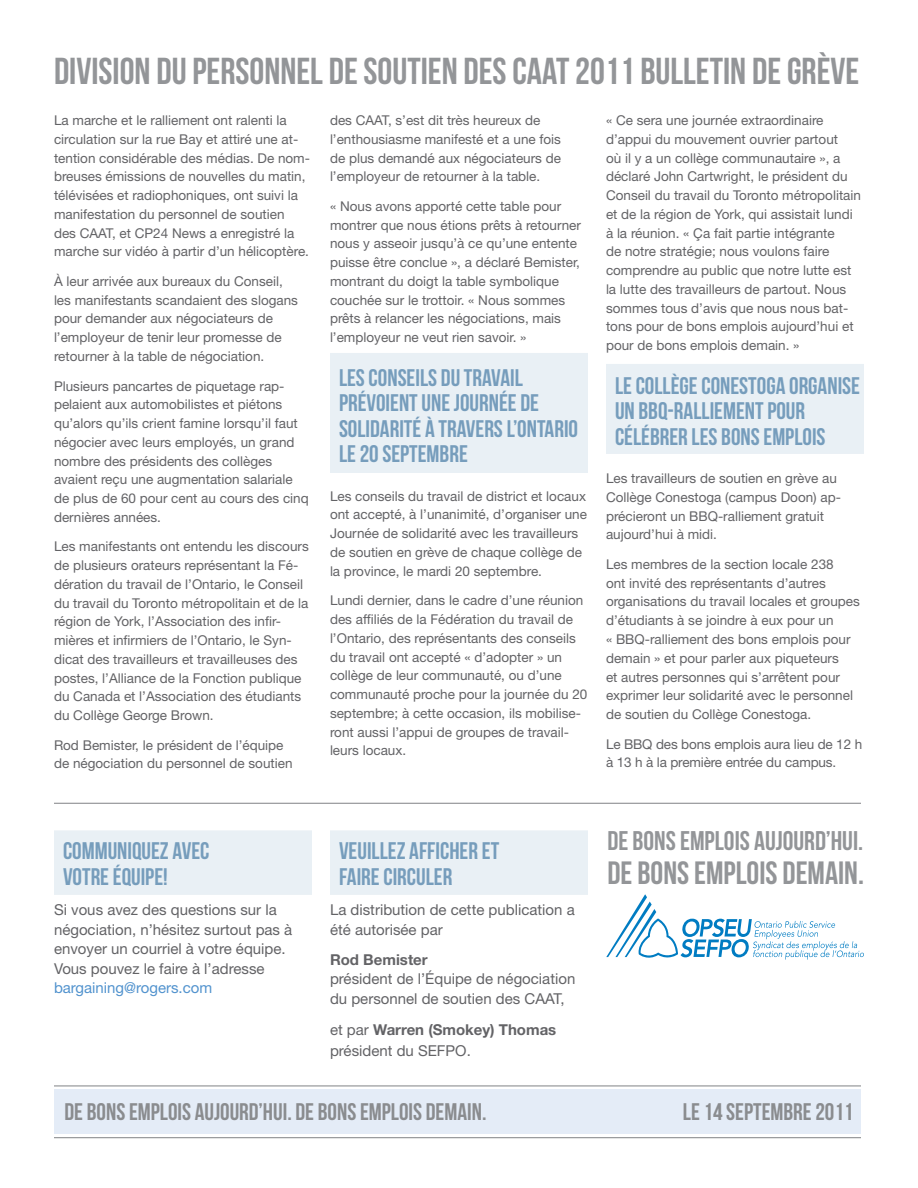
<style>
.page{position:relative;width:918px;height:1188px;background:#fff}
.page>*{position:absolute;margin:0;border:0;box-sizing:border-box;transform-origin:0 0}
.t1{font:37.5px "Bebas Neue";color:#939598}
.t2{font:32.25px "Bebas Neue";color:#939598}
.t3{font:27px "Bebas Neue";color:#939598}
.t4{font:24px/25.5px "Bebas Neue";color:#769dbc}
.t5{font:24px "Bebas Neue";color:#8a8c8f}
.t6{font:15px/19.5px "Helvetica Neue LT Std";color:#636366}
.t7{font:15px "Helvetica Neue LT Std";color:#5293ce}
.t8{font:700 15px "Helvetica Neue LT Std";color:#636366}
.t9{font:13.5px/18.8px "Helvetica Neue LT Std";color:#636366}
.s1{font-weight:700}
</style>
<div class="page">
<div style="left:330px;top:353px;width:258px;height:120px;background:#e9f0f5"></div>
<div style="left:606px;top:364px;width:258px;height:90px;background:#e9f0f5"></div>
<hr style="left:54px;top:803px;width:807px;height:1px;background:#808285">
<div style="left:54px;top:830px;width:258px;height:65px;background:#e9f0f5"></div>
<div style="left:330px;top:830px;width:258px;height:65px;background:#e9f0f5"></div>
<svg style="left:606px;top:894px;width:258px;height:66px"></svg>
<div style="left:54px;top:1090px;width:807px;height:44px;background:#e4ecf7"></div>
<hr style="left:54px;top:1086px;width:807px;height:1px;background:#808285">
<hr style="left:54px;top:1137px;width:807px;height:1px;background:#808285">
<h1 class="t1" style="left:54px;top:50px;width:807px">DIVISION DU PERSONNEL DE SOUTIEN DES CAAT 2011 BULLETIN DE GRÈVE</h1>
<p class="t9" style="left:54px;top:111px;width:258px">La marche et le ralliement ont ralenti la circulation sur la rue Bay et attiré une at&shy;tention considérable des médias. De nom&shy;breuses émissions de nouvelles du matin, télévisées et radiophoniques, ont suivi la manifestation du personnel de soutien<br>des CAAT, et CP24 News a enregistré la marche sur vidéo à partir d’un hélicoptère.</p>
<p class="t9" style="left:54px;top:272px;width:246px">À leur arrivée aux bureaux du Conseil, les manifestants scandaient des slogans pour demander aux négociateurs de l’employeur de tenir leur promesse de retourner à la table de négociation.</p>
<p class="t9" style="left:54px;top:376px;width:256px">Plusieurs pancartes de piquetage rap&shy;pelaient aux automobilistes et piétons qu’alors qu’ils crient famine lorsqu’il faut négocier avec leurs employés, un grand nombre des présidents des collèges avaient reçu une augmentation salariale de plus de 60 pour cent au cours des cinq dernières années.</p>
<p class="t9" style="left:54px;top:537px;width:256px">Les manifestants ont entendu les discours de plusieurs orateurs représentant la Fé&shy;dération du travail de l’Ontario, le Conseil du travail du Toronto métropolitain et de la région de York, l’Association des infir&shy;mières et infirmiers de l’Ontario, le Syn&shy;dicat des travailleurs et travailleuses des postes, l’Alliance de la Fonction publique du Canada et l’Association des étudiants du Collège George Brown.</p>
<p class="t9" style="left:54px;top:735px;width:240px">Rod Bemister, le président de l’équipe de négociation du personnel de soutien</p>
<p class="t9" style="left:330px;top:111px;width:233px">des CAAT, s’est dit très heureux de l’enthousiasme manifesté et a une fois de plus demandé aux négociateurs de l’employeur de retourner à la table.</p>
<p class="t9" style="left:330px;top:197px;width:253px">« Nous avons apporté cette table pour montrer que nous étions prêts à retourner nous y asseoir jusqu’à ce qu’une entente puisse être conclue », a déclaré Bemister, montrant du doigt la table symbolique couchée sur le trottoir. « Nous sommes prêts à relancer les négociations, mais l’employeur ne veut rien savoir. »</p>
<h3 class="t4" style="left:339px;top:365px;width:241px">LES CONSEILS DU TRAVAIL<br>PRÉVOIENT UNE JOURNÉE DE<br>SOLIDARITÉ À TRAVERS L’ONTARIO<br>LE 20 SEPTEMBRE</h3>
<p class="t9" style="left:330px;top:486px;width:258px">Les conseils du travail de district et locaux ont accepté, à l’unanimité, d’organiser une Journée de solidarité avec les travailleurs de soutien en grève de chaque collège de la province, le mardi 20 septembre.</p>
<p class="t9" style="left:330px;top:591px;width:259px">Lundi dernier, dans le cadre d’une réunion des affiliés de la Fédération du travail de l’Ontario, des représentants des conseils du travail ont accepté « d’adopter » un collège de leur communauté, ou d’une communauté proche pour la journée du 20 septembre; à cette occasion, ils mobilise&shy;ront aussi l’appui de groupes de travail&shy;leurs locaux.</p>
<p class="t9" style="left:606px;top:111px;width:257px">« Ce sera une journée extraordinaire d’appui du mouvement ouvrier partout<br>où il y a un collège communautaire », a déclaré John Cartwright, le président du Conseil du travail du Toronto métropolitain et de la région de York, qui assistait lundi à la réunion. « Ça fait partie intégrante<br>de notre stratégie; nous voulons faire comprendre au public que notre lutte est la lutte des travailleurs de partout. Nous sommes tous d’avis que nous nous bat&shy;tons pour de bons emplois aujourd’hui et pour de bons emplois demain. »</p>
<h3 class="t4" style="left:615px;top:373px;width:247px">LE COLLÈGE CONESTOGA ORGANISE<br>UN BBQ-RALLIEMENT POUR<br>CÉLÉBRER LES BONS EMPLOIS</h3>
<p class="t9" style="left:606px;top:469px;width:237px">Les travailleurs de soutien en grève au Collège Conestoga (campus Doon) ap&shy;précieront un BBQ-ralliement gratuit aujourd’hui à midi.</p>
<p class="t9" style="left:606px;top:555px;width:255px">Les membres de la section locale 238<br>ont invité des représentants d’autres organisations du travail locales et groupes d’étudiants à se joindre à eux pour un<br>« BBQ-ralliement des bons emplois pour demain » et pour parler aux piqueteurs<br>et autres personnes qui s’arrêtent pour exprimer leur solidarité avec le personnel de soutien du Collège Conestoga.</p>
<p class="t9" style="left:606px;top:734px;width:258px">Le BBQ des bons emplois aura lieu de 12 h à 13 h à la première entrée du campus.</p>
<h3 class="t4" style="left:63px;top:838px;width:148px">COMMUNIQUEZ AVEC<br>VOTRE ÉQUIPE!</h3>
<p class="t6" style="left:54px;top:900px;width:240px">Si vous avez des questions sur la négociation, n’hésitez surtout pas à envoyer un courriel à votre équipe.<br>Vous pouvez le faire à l’adresse</p>
<p class="t7" style="left:54px;top:979px;width:160px">bargaining@rogers.com</p>
<h3 class="t4" style="left:339px;top:838px;width:162px">VEUILLEZ AFFICHER ET<br>FAIRE CIRCULER</h3>
<p class="t6" style="left:330px;top:900px;width:246px">La distribution de cette publication a été autorisée par</p>
<p class="t8" style="left:330px;top:950px;width:99px">Rod Bemister</p>
<p class="t6" style="left:330px;top:969px;width:247px">président de l’Équipe de négociation du personnel de soutien des CAAT,</p>
<p class="t6" style="left:330px;top:1019px;width:228px;line-height:21px">et par <span class="s1">Warren (Smokey) Thomas </span>président du SEFPO.</p>
<h3 class="t3" style="left:608px;top:825px;width:257px">DE BONS EMPLOIS AUJOURD’HUI.</h3>
<h2 class="t2" style="left:608px;top:855px;width:258px">DE BONS EMPLOIS DEMAIN.</h2>
<h3 class="t5" style="left:64px;top:1099px;width:423px">DE BONS EMPLOIS AUJOURD’HUI. DE BONS EMPLOIS DEMAIN.</h3>
<h3 class="t5" style="left:683px;top:1099px;width:172px">LE 14 SEPTEMBRE 2011</h3>
</div>
